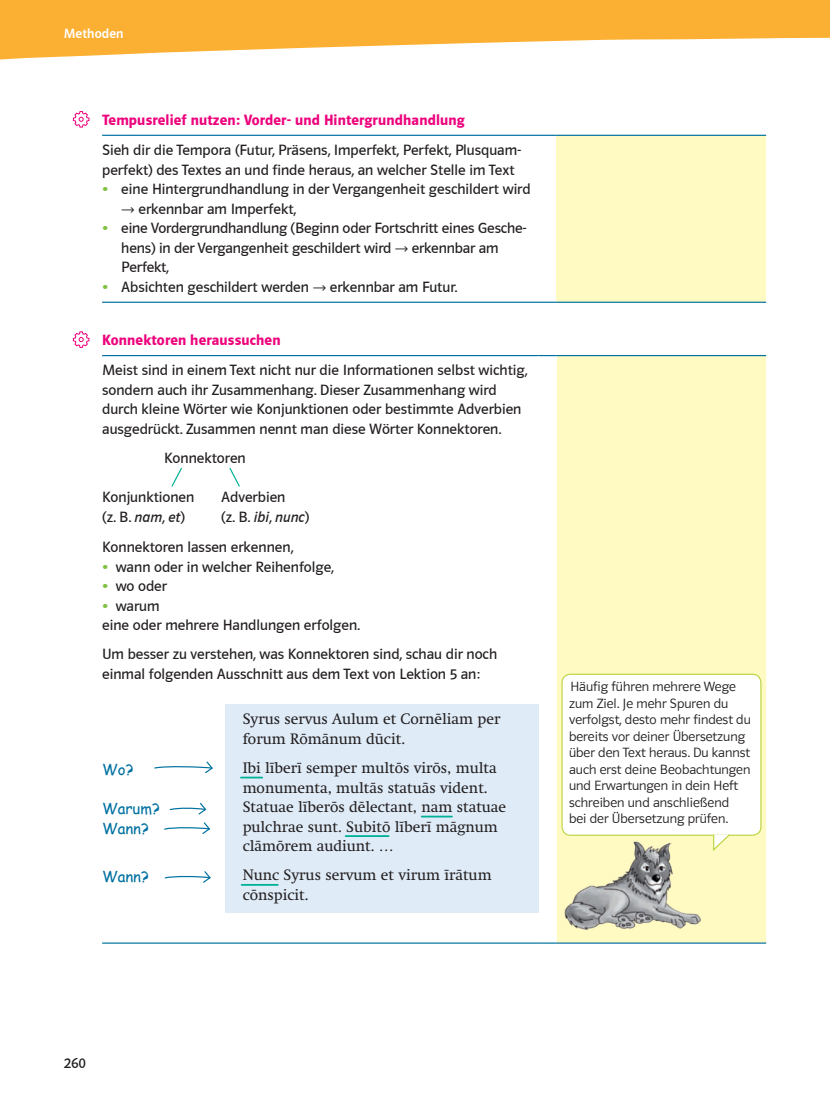
<style>
.page{position:relative;width:830px;height:1106px;background:#fff}
.page>*{position:absolute;margin:0;border:0;box-sizing:border-box;transform-origin:0 0}
.t1{font:15px/19.5px "Polo CE11 K Buch";color:#231f20}
.t2{font:15px/19.5px "Klett Swift";color:#231f20}
.t3{font:15px "Polo CE11 K Hfett";letter-spacing:.01em;color:#ed027c}
.t4{font:15px/19.5px "Comic Sans MS";color:#0071a1}
.t5{font:13.5px/16.5px "Polo CE11 K Leicht";color:#231f20}
.t6{font:13.5px "Polo CE11 K Krftg";letter-spacing:.005em;color:#fff}
.s1{color:#7fc241}
.s2{font-style:italic}
</style>
<div class="page">
<div style="left:556px;top:135px;width:209px;height:167px;background:#fffac1"></div>
<hr style="left:102px;top:135px;width:454px;height:1px;background:#0071a1">
<hr style="left:556px;top:135px;width:209px;height:1px;background:#0071a1">
<hr style="left:102px;top:302px;width:454px;height:1px;background:#0071a1">
<hr style="left:556px;top:302px;width:209px;height:1px;background:#0071a1">
<svg style="left:556px;top:356px;width:209px;height:586px;background:#fefac4"></svg>
<hr style="left:102px;top:355px;width:436px;height:1px;background:#0071a1">
<svg style="left:538px;top:355px;width:18px;height:1px"></svg>
<hr style="left:556px;top:355px;width:209px;height:1px;background:#0071a1">
<hr style="left:102px;top:942px;width:436px;height:1px;background:#0071a1">
<svg style="left:538px;top:942px;width:18px;height:1px"></svg>
<hr style="left:556px;top:942px;width:209px;height:1px;background:#0071a1">
<svg style="left:171px;top:467px;width:11px;height:20px"></svg>
<svg style="left:229px;top:468px;width:11px;height:19px"></svg>
<div style="left:225px;top:704px;width:313px;height:209px;background:#dfebf7"></div>
<hr style="left:241px;top:776px;width:21px;height:2px;background:#00b195">
<hr style="left:421px;top:815px;width:31px;height:2px;background:#00b195">
<hr style="left:345px;top:835px;width:43px;height:2px;background:#00b195">
<hr style="left:241px;top:884px;width:37px;height:1px;background:#00b195">
<svg style="left:154px;top:761px;width:59px;height:13px"></svg>
<svg style="left:169px;top:803px;width:38px;height:12px"></svg>
<svg style="left:164px;top:822px;width:46px;height:12px"></svg>
<svg style="left:164px;top:871px;width:47px;height:12px"></svg>
<svg style="left:73px;top:111px;width:17px;height:17px"></svg>
<svg style="left:73px;top:331px;width:17px;height:17px"></svg>
<div style="left:561px;top:674px;width:199px;height:161px;background:#fff;border-radius:9px"></div>
<div style="left:561px;top:673px;width:200px;height:162px;border:1px solid #bcd646;border-radius:9px"></div>
<svg style="left:712px;top:833px;width:19px;height:19px"></svg>
<img style="left:564px;top:831px;width:135px;height:100px">
<svg style="left:0;top:0;width:830px;height:60px"></svg>
<p class="t6" style="left:64px;top:26px;width:61px">Methoden</p>
<p class="t3" style="left:102px;top:111px;width:364px">Tempusrelief nutzen: Vorder- und Hintergrundhandlung</p>
<p class="t1" style="left:102px;top:140px;width:420px">Sieh dir die Tempora (Futur, Präsens, Imperfekt, Perfekt, Plusquam&shy;perfekt) des Textes an und finde heraus, an welcher Stelle im Text</p>
<p class="t1" style="left:138px;top:179px;width:393px;text-indent:-36px"><span class="s1">•</span> eine Hintergrundhandlung in der Vergangenheit geschildert wird erkennbar am Imperfekt,</p>
<p class="t1" style="left:121px;top:218px;width:406px;text-indent:-19px"><span class="s1">•</span> eine Vordergrundhandlung (Beginn oder Fortschritt eines Gesche&shy;hens) in der Vergangenheit geschildert wird</p>
<p class="t1" style="left:411px;top:238px;width:88px">erkennbar am</p>
<p class="t1" style="left:121px;top:257px;width:49px">Perfekt,</p>
<p class="t1" style="left:102px;top:277px;width:208px"><span class="s1">•</span> Absichten geschildert werden</p>
<p class="t1" style="left:330px;top:277px;width:129px">erkennbar am Futur.</p>
<p class="t3" style="left:102px;top:331px;width:180px">Konnektoren heraussuchen</p>
<p class="t1" style="left:102px;top:361px;width:427px">Meist sind in einem Text nicht nur die Informationen selbst wichtig, sondern auch ihr Zusammenhang. Dieser Zusammenhang wird durch kleine Wörter wie Konjunktionen oder bestimmte Adverbien ausgedrückt. Zusammen nennt man diese Wörter Konnektoren.</p>
<p class="t1" style="left:164px;top:448px;width:83px">Konnektoren</p>
<p class="t1" style="left:102px;top:487px;width:94px">Konjunktionen</p>
<p class="t1" style="left:221px;top:487px;width:66px">Adverbien</p>
<p class="t1" style="left:102px;top:507px;width:84px">(z. B. <span class="s2">nam</span>, <span class="s2">et</span>)</p>
<p class="t1" style="left:102px;top:501px;width:208px;line-height:30.5px;text-indent:119px">(z. B. <span class="s2">ibi</span>, <span class="s2">nunc</span>)<br>Konnektoren lassen erkennen,</p>
<p class="t1" style="left:102px;top:557px;width:233px"><span class="s1">•</span> wann oder in welcher Reihenfolge,</p>
<p class="t1" style="left:102px;top:576px;width:66px"><span class="s1">•</span> wo oder</p>
<p class="t1" style="left:102px;top:596px;width:259px"><span class="s1">•</span> warum<br>eine oder mehrere Handlungen erfolgen.</p>
<p class="t1" style="left:102px;top:645px;width:396px">Um besser zu verstehen, was Konnektoren sind, schau dir noch einmal folgenden Ausschnitt aus dem Text von Lektion 5 an:</p>
<p class="t2" style="left:242px;top:709px;width:259px">Syrus servus Aulum et Cornēliam per forum Rōmānum dūcit.</p>
<p class="t2" style="left:242px;top:758px;width:265px">Ibi līberī semper multōs virōs, multa monumenta, multās statuās vident.<br>Statuae līberōs dēlectant, nam statuae pulchrae sunt. Subitō līberī māgnum clāmōrem audiunt. …</p>
<p class="t2" style="left:242px;top:865px;width:250px">Nunc Syrus servum et virum īrātum cōnspicit.</p>
<p class="t4" style="left:102px;top:759px;width:33px">Wo?</p>
<p class="t4" style="left:102px;top:798px;width:59px">Warum?<br>Wann?</p>
<p class="t4" style="left:102px;top:866px;width:48px">Wann?</p>
<p class="t5" style="left:568px;top:678px;width:183px">Häufig führen mehrere Wege zum Ziel. Je mehr Spuren du verfolgst, desto mehr findest du bereits vor deiner Übersetzung über den Text heraus. Du kannst auch erst deine Beobachtungen und Erwartungen in dein Heft schreiben und anschließend<br>bei der Übersetzung prüfen.</p>
<p class="t1" style="left:64px;top:1053px;width:23px">260</p>
</div>
